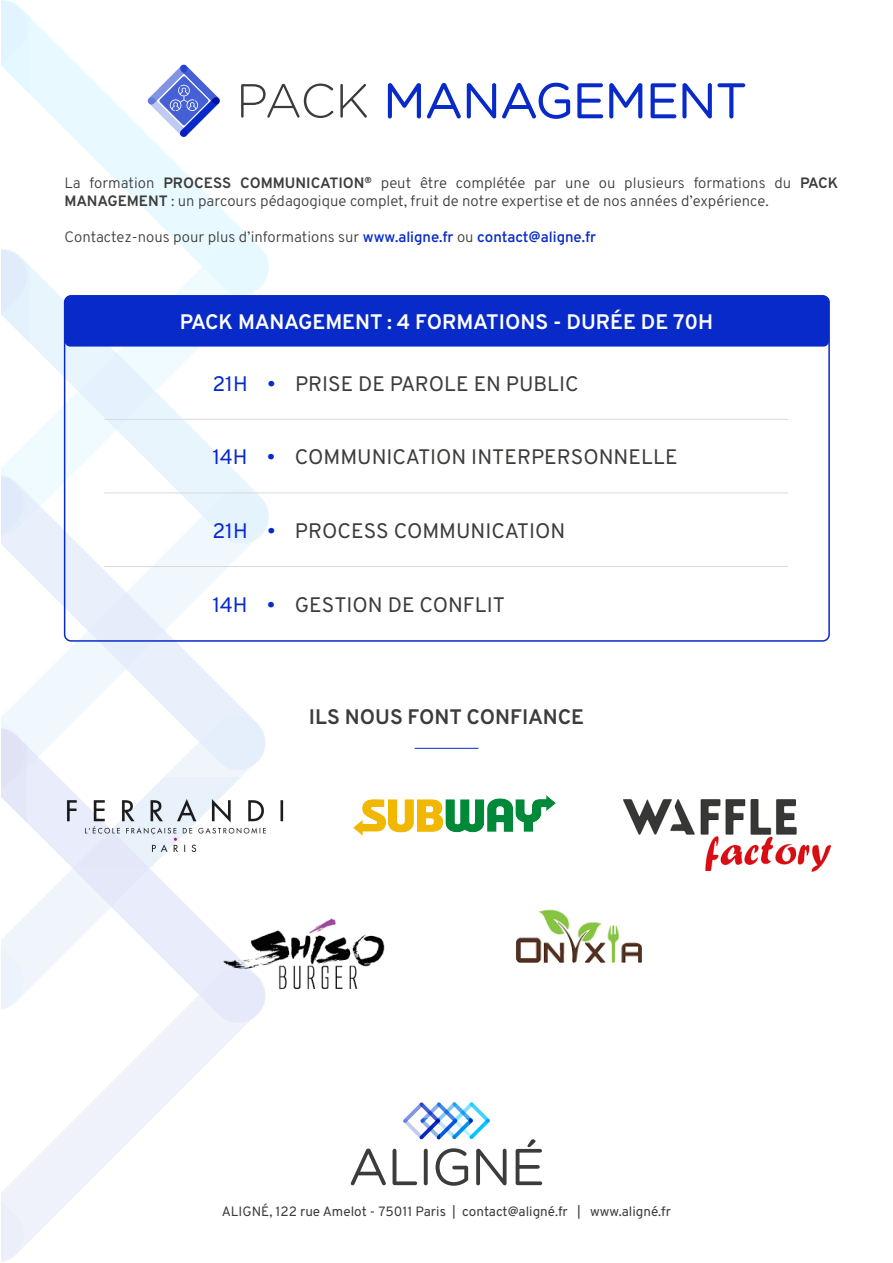
<style>
.page{position:relative;width:893px;height:1263px;background:#fff}
.page>*{position:absolute;margin:0;border:0;box-sizing:border-box;transform-origin:0 0}
.t1{font:21px "Overpass";color:#3c3c3b}
.t2{font:700 21px "Overpass";color:#fff}
.t3{font:700 21px "Overpass";color:#3c3c3b}
.t4{font:300 15px/18px "Overpass";color:#3c3c3b}
.t5{font:13.5px "Overpass";color:#3c3c3b}
.s1{font-weight:700}
.s2{font-weight:600;color:#072ac8}
.s3{color:#072ac8}
</style>
<div class="page">
<svg style="left:2px;top:0;width:267px;height:276px"></svg>
<svg style="left:27px;top:240px;width:240px;height:288px"></svg>
<svg style="left:27px;top:475px;width:239px;height:240px"></svg>
<svg style="left:27px;top:715px;width:234px;height:13px"></svg>
<svg style="left:27px;top:728px;width:239px;height:275px"></svg>
<svg style="left:27px;top:968px;width:237px;height:275px"></svg>
<svg style="left:2px;top:1px;width:25px;height:1260px"></svg>
<svg style="left:241px;top:84px;width:92px;height:34px"></svg>
<svg style="left:340px;top:84px;width:27px;height:34px"></svg>
<svg style="left:388px;top:83px;width:33px;height:35px"></svg>
<svg style="left:427px;top:83px;width:34px;height:35px"></svg>
<svg style="left:467px;top:83px;width:29px;height:35px"></svg>
<svg style="left:502px;top:83px;width:68px;height:36px"></svg>
<svg style="left:577px;top:83px;width:26px;height:35px"></svg>
<svg style="left:609px;top:83px;width:33px;height:35px"></svg>
<svg style="left:651px;top:83px;width:25px;height:35px"></svg>
<svg style="left:682px;top:83px;width:63px;height:35px"></svg>
<svg style="left:148px;top:65px;width:72px;height:72px"></svg>
<div style="left:65px;top:296px;width:764px;height:51px;background:#072ac8;border-radius:6px"></div>
<div style="left:64px;top:295px;width:766px;height:347px;border:2px solid #072ac8;border-radius:7px"></div>
<hr style="left:104px;top:419px;width:684px;height:1px;background:#d9d9d9">
<hr style="left:104px;top:493px;width:684px;height:1px;background:#d9d9d9">
<hr style="left:104px;top:566px;width:684px;height:1px;background:#d9d9d9">
<svg style="left:351px;top:1148px;width:35px;height:37px"></svg>
<svg style="left:393px;top:1149px;width:24px;height:36px"></svg>
<svg style="left:424px;top:1149px;width:4px;height:36px"></svg>
<svg style="left:436px;top:1148px;width:32px;height:38px"></svg>
<svg style="left:476px;top:1149px;width:31px;height:36px"></svg>
<svg style="left:516px;top:1139px;width:26px;height:46px"></svg>
<svg style="left:403px;top:1102px;width:87px;height:37px"></svg>
<img style="left:46px;top:777px;width:238px;height:90px">
<img style="left:353px;top:795px;width:203px;height:41px">
<img style="left:623px;top:800px;width:208px;height:72px">
<img style="left:180px;top:907px;width:205px;height:95px">
<img style="left:516px;top:909px;width:126px;height:54px">
<hr style="left:415px;top:748px;width:63px;height:1px;background:#072ac8">
<p class="t4" style="left:65px;top:174px;width:775px">La formation <span class="s1">PROCESS COMMUNICATION</span><sup>®</sup> peut être complétée par une ou plusieurs formations du <span class="s1">PACK<br>MANAGEMENT</span> : un parcours pédagogique complet, fruit de notre expertise et de nos années d’expérience.</p>
<p class="t4" style="left:65px;top:228px;width:533px">Contactez-nous pour plus d’informations sur <span class="s2">www.aligne.fr</span> ou <span class="s2">contact@aligne.fr</span></p>
<h1 class="t2" style="left:180px;top:308px;width:535px">PACK MANAGEMENT : 4 FORMATIONS - DURÉE DE 70H</h1>
<h1 class="t1" style="left:212px;top:371px;width:368px"><span class="s3">21H •</span> PRISE DE PAROLE EN PUBLIC</h1>
<h1 class="t1" style="left:212px;top:444px;width:467px"><span class="s3">14H •</span> COMMUNICATION INTERPERSONNELLE</h1>
<h1 class="t1" style="left:212px;top:518px;width:355px"><span class="s3">21H •</span> PROCESS COMMUNICATION</h1>
<h1 class="t1" style="left:212px;top:591px;width:294px"><span class="s3">14H •</span> GESTION DE CONFLIT</h1>
<h1 class="t3" style="left:309px;top:703px;width:277px">ILS NOUS FONT CONFIANCE</h1>
<p class="t5" style="left:222px;top:1203px;width:451px">ALIGNÉ, 122 rue Amelot - 75011 Paris | contact@aligné.fr | www.aligné.fr</p>
</div>
